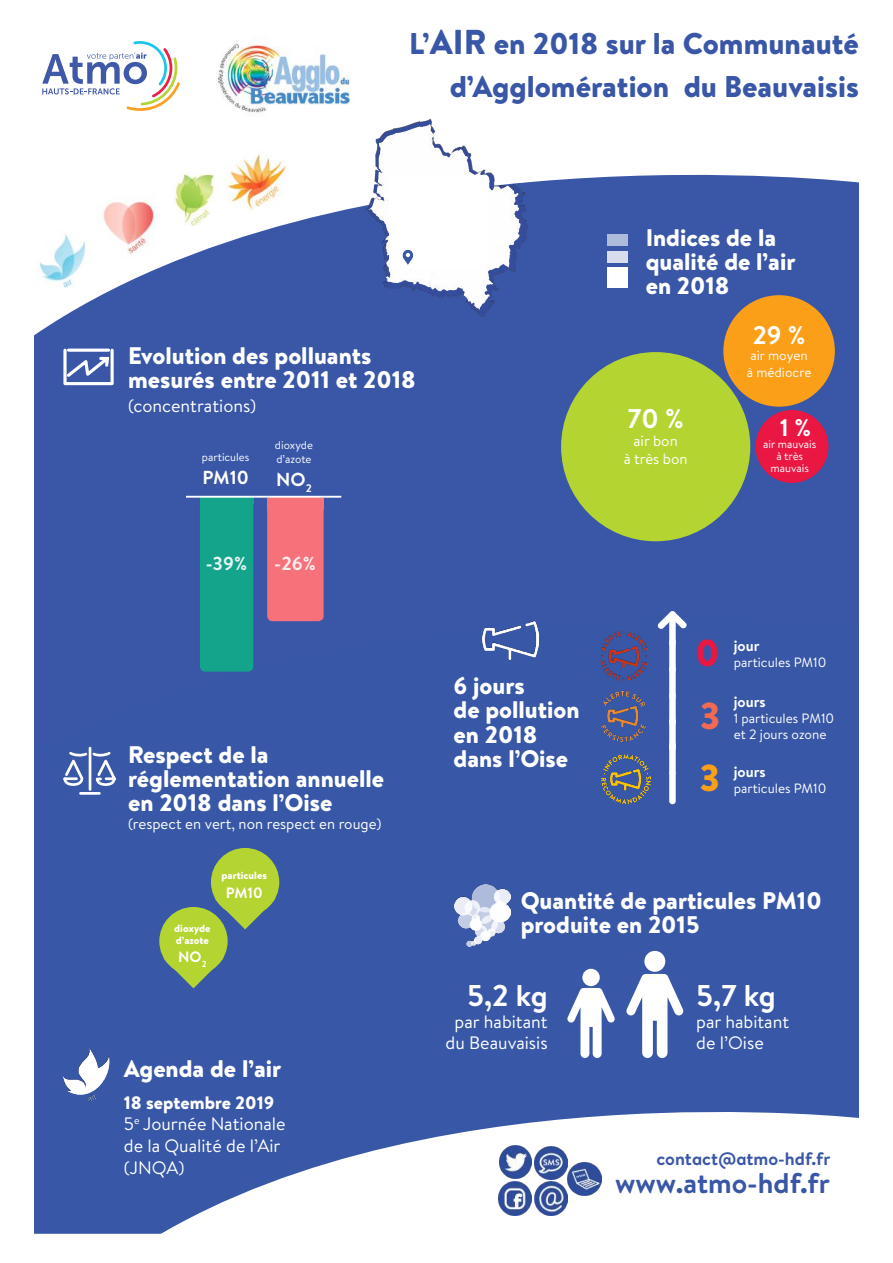
<style>
.page{position:relative;width:893px;height:1263px;background:#fff}
.page>*{position:absolute;margin:0;border:0;box-sizing:border-box;transform-origin:0 0}
.t1{font:900 37.5px "Brandon Text";color:#f16a51}
.t2{font:900 37.5px "Brandon Text";color:#ea1743}
.t3{font:900 37.5px "Brandon Text";color:#fc9f18}
.t4{font:900 30px/43.5px "Brandon Text";color:#3956a7;text-align:right}
.t5{font:700 30px "Brandon Text";color:#fff}
.t6{font:700 28.5px "Brandon Text";color:#3956a7}
.t7{font:700 27px "Brandon Text";color:#fff}
.t8{font:700 25.5px "Brandon Text";color:#fff}
.t9{font:900 24px/24px "Brandon Text";color:#fff}
.t10{font:700 24px "Brandon Text";color:#fff}
.t11{font:700 18.9px "Brandon Text";color:#fff}
.t12{font:18px/21.6px "Brandon Text";color:#fff}
.t13{font:700 18px "Brandon Text";color:#3956a7}
.t14{font:15px/18px "Brandon Text";color:#fff;text-align:center}
.t15{font:700 15px "Brandon Text";color:#fff}
.t16{font:13.5px/16.2px "Brandon Text";color:#fff}
.t17{font:11.25px/12px "Brandon Text";color:#fff}
.t18{font:900 10.5px/12.6px "Brandon Text";color:#fff}
.s1{font-size:34.5px}
.s2{font-weight:900}
</style>
<div class="page">
<div style="left:34px;top:174px;width:825px;height:398px;background:#3956a7"></div>
<div style="left:34px;top:572px;width:825px;height:662px;background:#3857a7"></div>
<svg style="left:125px;top:1065px;width:734px;height:169px"></svg>
<img style="left:483px;top:621px;width:56px;height:39px">
<div style="left:669px;top:613px;width:7px;height:34px;background:#fff;border-radius:3px"></div>
<svg style="left:657px;top:611px;width:30px;height:18px"></svg>
<div style="left:669px;top:639px;width:7px;height:34px;background:#fff;border-radius:3px"></div>
<div style="left:669px;top:665px;width:7px;height:35px;background:#fff;border-radius:3px"></div>
<div style="left:669px;top:692px;width:7px;height:34px;background:#fff;border-radius:3px"></div>
<div style="left:669px;top:717px;width:7px;height:35px;background:#fff;border-radius:3px"></div>
<div style="left:669px;top:741px;width:7px;height:35px;background:#fff;border-radius:3px"></div>
<div style="left:669px;top:770px;width:7px;height:34px;background:#fff;border-radius:3px"></div>
<img style="left:600px;top:632px;width:48px;height:48px">
<img style="left:598px;top:686px;width:54px;height:69px">
<img style="left:601px;top:754px;width:49px;height:49px">
<svg style="left:42px;top:41px;width:138px;height:70px"></svg>
<div style="left:200px;top:497px;width:53px;height:175px;background:#14a48c;border-radius:5px"></div>
<div style="left:267px;top:497px;width:57px;height:124px;background:#f7717a;border-radius:5px"></div>
<div style="left:200px;top:496px;width:53px;height:7px;background:#14a48c"></div>
<div style="left:267px;top:498px;width:57px;height:11px;background:#f7717a"></div>
<hr style="left:186px;top:496px;width:155px;height:2px;background:#fff">
<div style="left:551px;top:342px;width:209px;height:209px;background:#3956a7"></div>
<div style="left:561px;top:352px;width:189px;height:189px;background:#b4d431;border-radius:50%"></div>
<div style="left:723px;top:295px;width:112px;height:112px;background:#fc9f18;border-radius:50%"></div>
<div style="left:755px;top:410px;width:73px;height:73px;background:#ea1743;border-radius:50%"></div>
<div style="left:211px;top:848px;width:68px;height:68px;background:#b4d431;border-radius:50%"></div>
<svg style="left:215px;top:899px;width:60px;height:30px"></svg>
<div style="left:159px;top:907px;width:69px;height:68px;background:#b4d431;border-radius:50%"></div>
<svg style="left:163px;top:958px;width:61px;height:30px"></svg>
<img style="left:63px;top:1048px;width:52px;height:54px">
<svg style="left:62px;top:745px;width:56px;height:51px"></svg>
<img style="left:455px;top:884px;width:56px;height:63px">
<svg style="left:62px;top:347px;width:53px;height:40px"></svg>
<div style="left:607px;top:268px;width:20px;height:20px;background:#fff"></div>
<div style="left:607px;top:251px;width:20px;height:12px;background:#d7dded"></div>
<div style="left:607px;top:234px;width:20px;height:12px;background:#afbbdb"></div>
<img style="left:216px;top:37px;width:134px;height:76px">
<div style="left:582px;top:969px;width:18px;height:17px;background:#fff;border-radius:50%"></div>
<svg style="left:567px;top:988px;width:48px;height:70px"></svg>
<div style="left:644px;top:951px;width:21px;height:21px;background:#fff;border-radius:50%"></div>
<svg style="left:626px;top:974px;width:58px;height:84px"></svg>
<div style="left:362px;top:174px;width:195px;height:149px;background:#3956a7"></div>
<img style="left:366px;top:118px;width:182px;height:197px">
<div style="left:390px;top:175px;width:97px;height:92px;background:#fff"></div>
<img style="left:499px;top:1182px;width:33px;height:33px">
<img style="left:534px;top:1146px;width:33px;height:33px">
<img style="left:499px;top:1146px;width:33px;height:32px">
<img style="left:534px;top:1182px;width:34px;height:33px">
<img style="left:568px;top:1163px;width:33px;height:33px">
<img style="left:34px;top:229px;width:64px;height:64px">
<img style="left:98px;top:194px;width:64px;height:64px">
<img style="left:162px;top:172px;width:64px;height:59px">
<img style="left:226px;top:154px;width:64px;height:60px">
<svg style="left:402px;top:250px;width:12px;height:15px"></svg>
<p class="t4" style="left:409px;top:21px;width:451px">L’<span class="s1">AIR</span> en 2018 sur la Communauté d’Agglomération du Beauvaisis</p>
<p class="t9" style="left:128px;top:343px;width:289px">Evolution des polluants mesurés entre 2011 et 2018</p>
<p class="t12" style="left:128px;top:394px;width:130px">(concentrations)</p>
<p class="t17" style="left:202px;top:451px;width:49px">particules</p>
<p class="t11" style="left:202px;top:464px;width:48px">PM10</p>
<p class="t17" style="left:275px;top:438px;width:40px;line-height:13.5px">dioxyde d’azote</p>
<p class="t11" style="left:276px;top:466px;width:37px">NO<sub>2</sub></p>
<p class="t11" style="left:206px;top:550px;width:43px">-39%</p>
<p class="t11" style="left:275px;top:550px;width:43px">-26%</p>
<p class="t9" style="left:128px;top:742px;width:258px">Respect de la réglementation annuelle en 2018 dans l’Oise</p>
<p class="t14" style="left:128px;top:814px;width:255px">(respect en vert, non respect en rouge)</p>
<p class="t18" style="left:174px;top:921px;width:38px">dioxyde d’azote</p>
<p class="t15" style="left:178px;top:946px;width:30px">NO<sub>2</sub></p>
<p class="t18" style="left:222px;top:869px;width:47px">particules</p>
<p class="t15" style="left:226px;top:882px;width:38px">PM10</p>
<p class="t9" style="left:124px;top:1056px;width:159px">Agenda de l’air</p>
<p class="t12" style="left:124px;top:1091px;width:163px"><span class="s2">18 septembre 2019<br></span>5<sup>e</sup> Journée Nationale de la Qualité de l’Air (JNQA)</p>
<p class="t9" style="left:646px;top:226px;width:151px">Indices de la qualité de l’air en 2018</p>
<p class="t7" style="left:627px;top:400px;width:58px">70 %</p>
<p class="t14" style="left:624px;top:432px;width:65px">air bon<br>à très bon</p>
<p class="t8" style="left:753px;top:317px;width:54px">29 %</p>
<p class="t16" style="left:747px;top:347px;width:66px">air moyen à médiocre</p>
<p class="t10" style="left:780px;top:411px;width:33px">1 %</p>
<p class="t17" style="left:763px;top:438px;width:55px;text-align:center">air mauvais à très mauvais</p>
<p class="t9" style="left:454px;top:674px;width:128px">6 jours<br>de pollution en 2018 dans l’Oise</p>
<h1 class="t2" style="left:695px;top:627px;width:25px">0</h1>
<h1 class="t1" style="left:700px;top:689px;width:22px">3</h1>
<h1 class="t3" style="left:699px;top:751px;width:22px">3</h1>
<p class="t15" style="left:734px;top:635px;width:27px">jour</p>
<p class="t16" style="left:734px;top:654px;width:94px">particules PM10</p>
<p class="t15" style="left:734px;top:691px;width:33px">jours</p>
<p class="t16" style="left:734px;top:709px;width:102px">1 particules PM10 et 2 jours ozone</p>
<p class="t15" style="left:734px;top:761px;width:33px">jours</p>
<p class="t16" style="left:734px;top:780px;width:94px">particules PM10</p>
<p class="t9" style="left:521px;top:888px;width:302px">Quantité de particules PM10 produite en 2015</p>
<p class="t5" style="left:467px;top:975px;width:82px">5,2 kg</p>
<p class="t12" style="left:446px;top:1010px;width:104px;text-align:center">par habitant du Beauvaisis</p>
<p class="t5" style="left:696px;top:975px;width:81px">5,7 kg</p>
<p class="t12" style="left:696px;top:1010px;width:95px">par habitant de l’Oise</p>
<p class="t13" style="left:657px;top:1146px;width:175px">contact@atmo-hdf.fr</p>
<p class="t6" style="left:615px;top:1164px;width:216px">www.atmo-hdf.fr</p>
</div>
